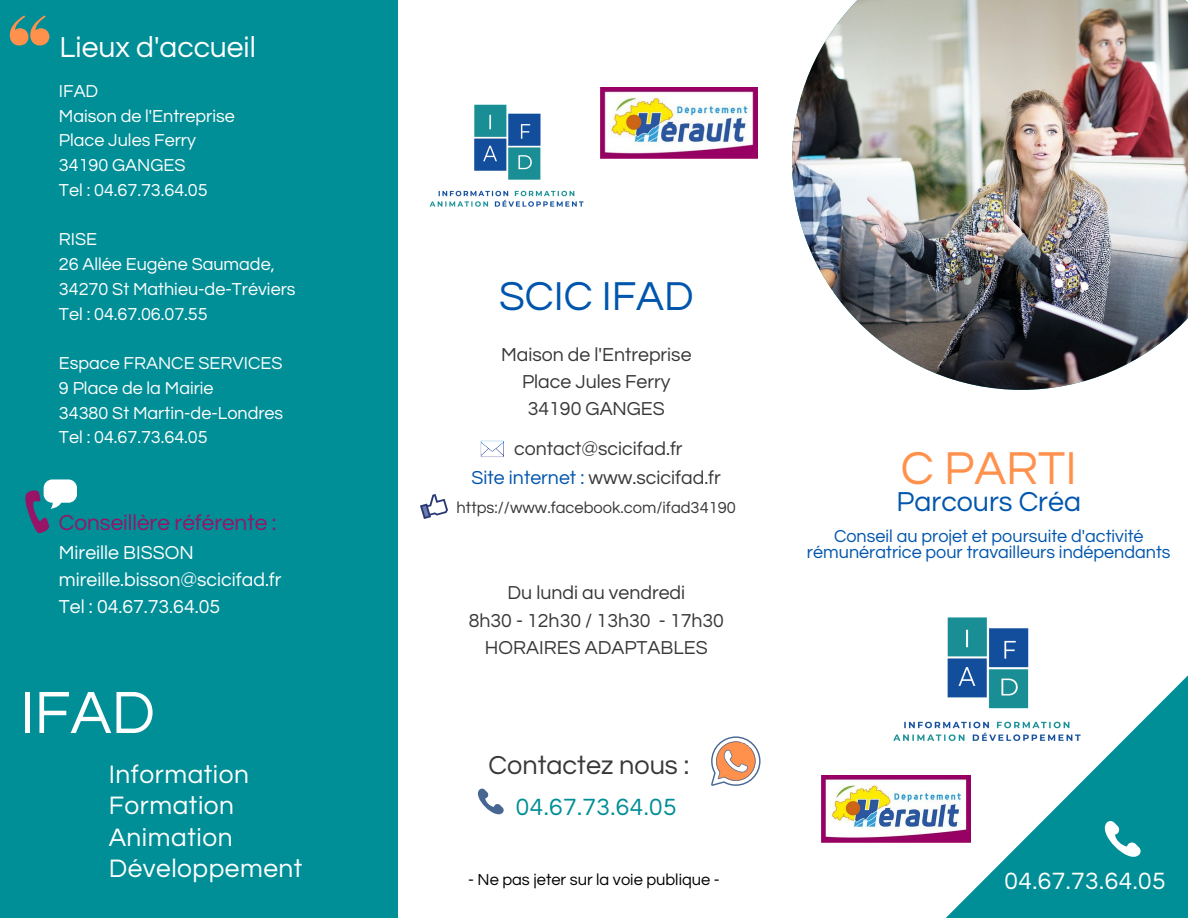
<style>
.page{position:relative;width:1188px;height:918px;background:#fff}
.page>*{position:absolute;margin:0;border:0;box-sizing:border-box;transform-origin:0 0}
.t1{font:61.8px "Questrial";color:#fff}
.t2{font:48px "Questrial";color:#ff914d}
.t3{font:42px "Questrial";color:#0055ad}
.t4{font:30px "Questrial";color:#fff}
.t5{font:28.5px "Questrial";color:#0055ad}
.t6{font:27px "Questrial";color:#383838}
.t7{font:26.25px/31.5px "Questrial";letter-spacing:.02em;color:#fff}
.t8{font:24.6px "Questrial";letter-spacing:.02em;color:#fff}
.t9{font:24.45px "Questrial";letter-spacing:.02em;color:#008e97}
.t10{font:22.5px "Questrial";color:#971466}
.t11{font:19.5px/27.3px "Questrial";color:#383838;text-align:center}
.t12{font:19.5px/27px "Questrial";color:#fff}
.t13{font:18px/24.8px "Questrial";color:#fff}
.t14{font:18px/15.8px "Questrial";color:#0055ad;text-align:center}
.t15{font:16.5px "Questrial";color:#383838}
.t16{font:16.5px "Questrial";color:#000}
.s1{color:#0055ad}
</style>
<div class="page">
<svg style="left:480px;top:440px;width:24px;height:17px"></svg>
<svg style="left:478px;top:788px;width:26px;height:27px"></svg>
<img style="left:429px;top:104px;width:155px;height:103px">
<img style="left:420px;top:494px;width:27px;height:25px">
<img style="left:792px;top:0;width:396px;height:390px">
<svg style="left:946px;top:675px;width:242px;height:243px;fill:#008e97"></svg>
<svg style="left:1096px;top:821px;width:45px;height:44px"></svg>
<img style="left:893px;top:617px;width:204px;height:157px">
<div style="left:0;top:0;width:398px;height:918px;background:#008e97"></div>
<svg style="left:10px;top:15px;width:39px;height:30px"></svg>
<img style="left:821px;top:775px;width:150px;height:68px">
<img style="left:600px;top:88px;width:158px;height:70px">
<svg style="left:25px;top:479px;width:52px;height:54px"></svg>
<svg style="left:711px;top:736px;width:50px;height:50px"></svg>
<p class="t4" style="left:60px;top:32px;width:198px">Lieux d'accueil</p>
<p class="t13" style="left:59px;top:79px;width:177px">IFAD<br>Maison de l'Entreprise<br>Place Jules Ferry<br>34190 GANGES<br>Tel : 04.67.73.64.05</p>
<h3 class="t13" style="left:59px;top:228px;width:238px">RISE<br>26 Allée Eugène Saumade,<br>34270 St Mathieu-de-Tréviers<br>Tel : 04.67.06.07.55</h3>
<h6 class="t13" style="left:59px;top:351px;width:226px">Espace FRANCE SERVICES<br>9 Place de la Mairie<br>34380 St Martin-de-Londres<br>Tel : 04.67.73.64.05</h6>
<p class="t10" style="left:59px;top:512px;width:219px">Conseillère référente :</p>
<p class="t12" style="left:59px;top:540px;width:224px">Mireille BISSON mireille.bisson@scicifad.fr<br>Tel : 04.67.73.64.05</p>
<p class="t1" style="left:20px;top:682px;width:137px">IFAD</p>
<h6 class="t7" style="left:109px;top:759px;width:195px">Information<br>Formation<br>Animation<br>Développement</h6>
<p class="t3" style="left:499px;top:276px;width:196px">SCIC IFAD</p>
<h3 class="t11" style="left:501px;top:341px;width:192px">Maison de l'Entreprise<br>Place Jules Ferry<br>34190 GANGES</h3>
<h6 class="t11" style="left:514px;top:436px;width:170px">contact@scicifad.fr</h6>
<h6 class="t11" style="left:472px;top:465px;width:251px"><span class="s1">Site internet :</span> www.scicifad.fr</h6>
<h6 class="t15" style="left:457px;top:499px;width:281px">https://www.facebook.com/ifad34190</h6>
<h6 class="t11" style="left:469px;top:580px;width:257px">Du lundi au vendredi<br>8h30 - 12h30 / 13h30 - 17h30<br>HORAIRES ADAPTABLES</h6>
<p class="t6" style="left:489px;top:752px;width:202px">Contactez nous :</p>
<p class="t9" style="left:516px;top:795px;width:162px">04.67.73.64.05</p>
<p class="t16" style="left:468px;top:872px;width:253px">- Ne pas jeter sur la voie publique -</p>
<h6 class="t2" style="left:901px;top:444px;width:177px">C PARTI</h6>
<h6 class="t5" style="left:897px;top:487px;width:186px">Parcours Créa</h6>
<h6 class="t14" style="left:807px;top:529px;width:365px">Conseil au projet et poursuite d'activité rémunératrice pour travailleurs indépendants</h6>
<h6 class="t8" style="left:1004px;top:869px;width:163px">04.67.73.64.05</h6>
</div>
